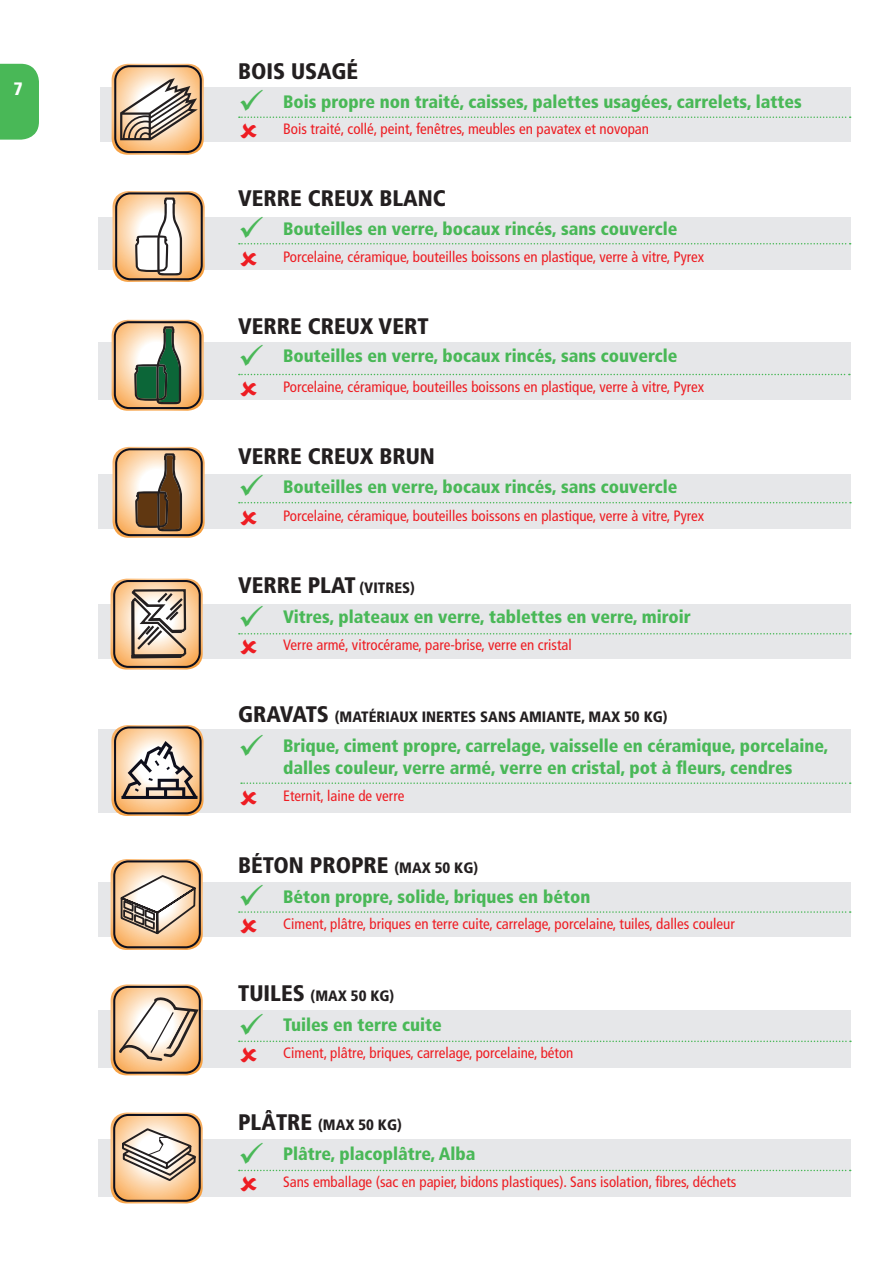
<style>
.page{position:relative;width:893px;height:1263px;background:#fff}
.page>*{position:absolute;margin:0;border:0;box-sizing:border-box;transform-origin:0 0}
.t1{font:900 condensed 22.5px "Frutiger";color:#231f20}
.t2{font:900 condensed 18px/21.6px "Frutiger";color:#49b857;text-align:center}
.t3{font:900 condensed 18px "Frutiger";color:#fff}
.t4{font:condensed 15px "Frutiger";color:#ee1d23}
.t5{font:900 condensed 15px "Frutiger";color:#231f20}
.s1{font-size:15px}
.s2{font-size:22.5px}
</style>
<div class="page">
<div style="left:100px;top:88px;width:750px;height:54px;background:#e6e7e9"></div>
<svg style="left:112px;top:64px;width:92px;height:91px"></svg>
<div style="left:98px;top:474px;width:752px;height:55px;background:#e6e7e9"></div>
<svg style="left:113px;top:447px;width:92px;height:91px"></svg>
<div style="left:98px;top:342px;width:752px;height:57px;background:#e6e7e9"></div>
<div style="left:98px;top:217px;width:752px;height:52px;background:#e6e7e9"></div>
<div style="left:99px;top:729px;width:752px;height:83px;background:#e6e7e9"></div>
<div style="left:98px;top:882px;width:752px;height:55px;background:#e6e7e9"></div>
<div style="left:98px;top:1010px;width:752px;height:57px;background:#e6e7e9"></div>
<div style="left:98px;top:1139px;width:752px;height:57px;background:#e6e7e9"></div>
<div style="left:98px;top:604px;width:752px;height:54px;background:#e6e7e9"></div>
<div style="left:0;top:64px;width:39px;height:76px;background:#49b857"></div>
<svg style="left:111px;top:725px;width:93px;height:91px"></svg>
<svg style="left:239px;top:243px;width:612px;height:1px"></svg>
<svg style="left:239px;top:374px;width:611px;height:1px"></svg>
<svg style="left:239px;top:502px;width:612px;height:1px"></svg>
<svg style="left:111px;top:579px;width:92px;height:90px"></svg>
<svg style="left:111px;top:1112px;width:92px;height:91px"></svg>
<svg style="left:111px;top:984px;width:92px;height:91px"></svg>
<svg style="left:111px;top:859px;width:92px;height:91px"></svg>
<svg style="left:112px;top:191px;width:93px;height:220px"></svg>
<svg style="left:239px;top:116px;width:612px;height:23px"></svg>
<svg style="left:239px;top:633px;width:612px;height:21px"></svg>
<svg style="left:240px;top:782px;width:611px;height:2px"></svg>
<svg style="left:239px;top:911px;width:612px;height:22px"></svg>
<svg style="left:239px;top:1040px;width:612px;height:22px"></svg>
<svg style="left:239px;top:1170px;width:612px;height:21px"></svg>
<p class="t3" style="left:13px;top:78px;width:11px">7</p>
<h1 class="t1" style="left:238px;top:58px;width:122px">BOIS USAGÉ</h1>
<p class="t2" style="left:238px;top:91px;width:565px">✓ Bois propre non traité, caisses, palettes usagées, carrelets, lattes</p>
<p class="t4" style="left:283px;top:121px;width:367px">Bois traité, collé, peint, fenêtres, meubles en pavatex et novopan</p>
<h1 class="t1" style="left:238px;top:185px;width:209px">VERRE CREUX BLANC</h1>
<p class="t2" style="left:238px;top:218px;width:441px">✓ Bouteilles en verre, bocaux rincés, sans couvercle</p>
<p class="t4" style="left:283px;top:248px;width:423px">Porcelaine, céramique, bouteilles boissons en plastique, verre à vitre, Pyrex</p>
<h1 class="t1" style="left:238px;top:312px;width:192px">VERRE CREUX VERT</h1>
<p class="t2" style="left:238px;top:345px;width:441px">✓ Bouteilles en verre, bocaux rincés, sans couvercle</p>
<p class="t4" style="left:283px;top:378px;width:423px">Porcelaine, céramique, bouteilles boissons en plastique, verre à vitre, Pyrex</p>
<h1 class="t1" style="left:238px;top:443px;width:198px">VERRE CREUX BRUN</h1>
<p class="t2" style="left:238px;top:476px;width:441px">✓ Bouteilles en verre, bocaux rincés, sans couvercle</p>
<p class="t4" style="left:283px;top:507px;width:423px">Porcelaine, céramique, bouteilles boissons en plastique, verre à vitre, Pyrex</p>
<h1 class="t1" style="left:238px;top:572px;width:178px">VERRE PLAT <span class="s1">(VITRES)</span></h1>
<p class="t2" style="left:238px;top:606px;width:454px">✓ Vitres, plateaux en verre, tablettes en verre, miroir</p>
<p class="t4" style="left:283px;top:636px;width:290px">Verre armé, vitrocérame, pare-brise, verre en cristal</p>
<p class="t5" style="left:238px;top:708px;width:431px"><span class="s2">GRAVATS</span> (MATÉRIAUX INERTES SANS AMIANTE, MAX 50 KG)</p>
<p class="t2" style="left:238px;top:735px;width:592px">✓ Brique, ciment propre, carrelage, vaisselle en céramique, porcelaine, dalles couleur, verre armé, verre en cristal, pot à fleurs, cendres</p>
<p class="t4" style="left:283px;top:786px;width:123px">Eternit, laine de verre</p>
<h1 class="t1" style="left:238px;top:851px;width:242px">BÉTON PROPRE <span class="s1">(MAX 50 KG)</span></h1>
<p class="t2" style="left:238px;top:885px;width:354px">✓ Béton propre, solide, briques en béton</p>
<p class="t4" style="left:283px;top:915px;width:453px">Ciment, plâtre, briques en terre cuite, carrelage, porcelaine, tuiles, dalles couleur</p>
<p class="t5" style="left:238px;top:987px;width:158px"><span class="s2">TUILES</span> (MAX 50 KG)</p>
<p class="t2" style="left:238px;top:1014px;width:205px">✓ Tuiles en terre cuite</p>
<p class="t4" style="left:283px;top:1044px;width:292px">Ciment, plâtre, briques, carrelage, porcelaine, béton</p>
<p class="t5" style="left:238px;top:1116px;width:165px"><span class="s2">PLÂTRE</span> (MAX 50 KG)</p>
<p class="t2" style="left:238px;top:1143px;width:239px">✓ Plâtre, placoplâtre, Alba</p>
<p class="t4" style="left:283px;top:1173px;width:455px">Sans emballage (sac en papier, bidons plastiques). Sans isolation, fibres, déchets</p>
</div>
